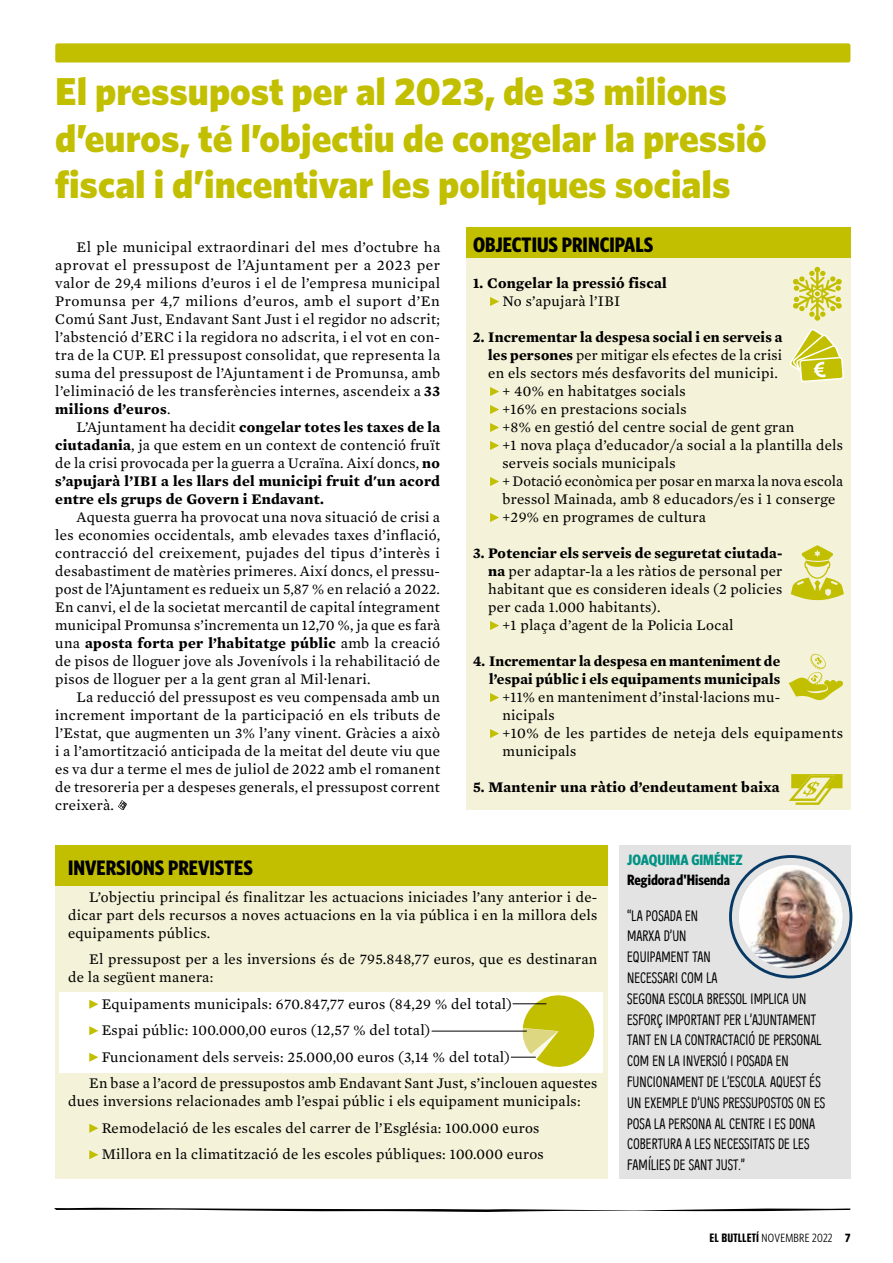
<style>
.page{position:relative;width:893px;height:1263px;background:#fff}
.page>*{position:absolute;margin:0;border:0;box-sizing:border-box;transform-origin:0 0}
.t1{font:900 39px/46.8px "Whitney";color:#c2bf01}
.t2{font:700 21px "Whitney Condensed";color:#000}
.t3{font:15px/18px "Mercury Text G2";letter-spacing:.02em;color:#000;text-align:justify}
.t4{font:700 15px/18px "Mercury Text G2";letter-spacing:.015em;color:#000;text-align:justify}
.t5{font:condensed 15px/20.9px "Supernettcn";color:#000}
.t6{font:700 15px "Whitney Condensed";color:#000}
.t7{font:700 15px "Whitney Condensed";color:#009283}
.t8{font:12px "Whitney Condensed";letter-spacing:.02em;color:#000}
.s1{font-weight:700}
.s2{font-weight:400}
.s3{font-family:"Social Gothic W01";font-size:10.2px}
</style>
<div class="page">
<svg style="left:54px;top:1207px;width:796px;height:5px"></svg>
<div style="left:55px;top:43px;width:795px;height:20px;background:#c2bf01;border-radius:2px"></div>
<div style="left:55px;top:886px;width:553px;height:293px;background:#f4f2d8"></div>
<div style="left:55px;top:845px;width:553px;height:41px;background:#c2bf01"></div>
<div style="left:60px;top:992px;width:543px;height:80px;background:#fff"></div>
<div style="left:466px;top:258px;width:384px;height:552px;background:#f4f2d8"></div>
<div style="left:466px;top:227px;width:384px;height:31px;background:#c2bf01"></div>
<svg style="left:118px;top:800px;width:9px;height:10px"></svg>
<svg style="left:490px;top:297px;width:9px;height:9px"></svg>
<svg style="left:490px;top:387px;width:9px;height:9px"></svg>
<svg style="left:490px;top:405px;width:9px;height:9px"></svg>
<svg style="left:490px;top:423px;width:9px;height:9px"></svg>
<svg style="left:490px;top:441px;width:9px;height:9px"></svg>
<svg style="left:490px;top:477px;width:9px;height:9px"></svg>
<svg style="left:490px;top:513px;width:9px;height:9px"></svg>
<svg style="left:490px;top:621px;width:9px;height:9px"></svg>
<svg style="left:490px;top:693px;width:9px;height:9px"></svg>
<svg style="left:490px;top:729px;width:9px;height:9px"></svg>
<svg style="left:793px;top:267px;width:49px;height:54px"></svg>
<svg style="left:791px;top:545px;width:53px;height:55px"></svg>
<svg style="left:790px;top:329px;width:54px;height:53px"></svg>
<svg style="left:789px;top:654px;width:54px;height:47px"></svg>
<svg style="left:789px;top:774px;width:53px;height:31px"></svg>
<svg style="left:89px;top:1000px;width:9px;height:9px"></svg>
<svg style="left:89px;top:1026px;width:9px;height:9px"></svg>
<svg style="left:89px;top:1053px;width:9px;height:9px"></svg>
<svg style="left:89px;top:1124px;width:9px;height:9px"></svg>
<svg style="left:89px;top:1150px;width:9px;height:9px"></svg>
<div style="left:619px;top:845px;width:231px;height:334px;background:#e3e3e3"></div>
<div style="left:729px;top:855px;width:123px;height:123px;border:3px solid #083864;border-radius:50%"></div>
<img style="left:739px;top:865px;width:103px;height:103px;border-radius:52px">
<hr style="left:432px;top:1031px;width:95px;height:1px;background:#000">
<svg style="left:511px;top:995px;width:84px;height:72px"></svg>
<h1 class="t1" style="left:55px;top:67px;width:713px">El pressupost per al 2023, de 33 milions d’euros, té l’objectiu de congelar la pressió fiscal i d’incentivar les polítiques socials</h1>
<p class="t3" style="left:55px;top:237px;width:386px;text-indent:21px">El ple municipal extraordinari del mes d’octubre ha aprovat el pressupost de l’Ajuntament per a 2023 per valor de 29,4 milions d’euros i el de l’empresa municipal Promunsa per 4,7 milions d’euros, amb el suport d’En Comú Sant Just, Endavant Sant Just i el regidor no adscrit; l’abstenció d’ERC i la regidora no adscrita, i el vot en con&shy;tra de la CUP. El pressupost consolidat, que representa la suma del pressupost de l’Ajuntament i de Promunsa, amb l’eliminació de les transferències internes, ascendeix a <span class="s1">33 milions d’euros</span>.</p>
<p class="t4" style="left:55px;top:418px;width:386px;text-indent:21px"><span class="s2">L’Ajuntament ha decidit</span> congelar totes les taxes de la ciutadania<span class="s2">, ja que estem en un context de contenció fruït de la crisi provocada per la guerra a Ucraïna. Així doncs,</span> no s’apujarà l’IBI a les llars del municipi fruit d'un acord entre els grups de Govern i Endavant.</p>
<p class="t3" style="left:55px;top:507px;width:386px;text-indent:21px">Aquesta guerra ha provocat una nova situació de crisi a les economies occidentals, amb elevades taxes d’inflació, contracció del creixement, pujades del tipus d’interès i desabastiment de matèries primeres. Així doncs, el pressu&shy;post de l’Ajuntament es redueix un 5,87 % en relació a 2022.<br>En canvi, el de la societat mercantil de capital íntegrament municipal Promunsa s’incrementa un 12,70 %, ja que es farà una <span class="s1">aposta forta per l’habitatge públic</span> amb la creació de pisos de lloguer jove als Jovenívols i la rehabilitació de pisos de lloguer per a la gent gran al Mil·lenari.</p>
<p class="t3" style="left:55px;top:687px;width:387px;text-indent:21px">La reducció del pressupost es veu compensada amb un increment important de la participació en els tributs de l’Estat, que augmenten un 3% l’any vinent. Gràcies a això i a l’amortització anticipada de la meitat del deute viu que es va dur a terme el mes de juliol de 2022 amb el romanent de tresoreria per a despeses generals, el pressupost corrent creixerà.</p>
<h2 class="t2" style="left:473px;top:233px;width:182px">OBJECTIUS PRINCIPALS</h2>
<p class="t4" style="left:473px;top:274px;width:195px">1. Congelar la pressió fiscal</p>
<p class="t3" style="left:502px;top:291px;width:119px">No s’apujarà l’IBI</p>
<p class="t4" style="left:473px;top:328px;width:311px">2. Incrementar la despesa social i en serveis a</p>
<p class="t3" style="left:488px;top:345px;width:295px"><span class="s1">les persones</span> per mitigar els efectes de la crisi</p>
<p class="t3" style="left:488px;top:363px;width:291px">en els sectors més desfavorits del municipi.</p>
<p class="t3" style="left:502px;top:381px;width:185px">+ 40% en habitatges socials</p>
<p class="t3" style="left:502px;top:399px;width:186px">+16% en prestacions socials</p>
<p class="t3" style="left:502px;top:417px;width:293px">+8% en gestió del centre social de gent gran</p>
<p class="t3" style="left:502px;top:435px;width:342px">+1 nova plaça d’educador/a social a la plantilla dels</p>
<p class="t3" style="left:502px;top:453px;width:175px">serveis socials municipals</p>
<p class="t3" style="left:502px;top:471px;width:342px">+ Dotació econòmica per posar en marxa la nova escola</p>
<p class="t3" style="left:502px;top:489px;width:334px">bressol Mainada, amb 8 educadors/es i 1 conserge</p>
<p class="t3" style="left:502px;top:507px;width:205px">+29% en programes de cultura</p>
<p class="t4" style="left:473px;top:544px;width:311px">3. Potenciar els serveis de seguretat ciutada-</p>
<p class="t3" style="left:488px;top:561px;width:296px"><span class="s1">na</span> per adaptar-la a les ràtios de personal per</p>
<p class="t3" style="left:488px;top:579px;width:296px">habitant que es consideren ideals (2 policies</p>
<p class="t3" style="left:488px;top:597px;width:174px">per cada 1.000 habitants).</p>
<p class="t3" style="left:502px;top:615px;width:233px">+1 plaça d’agent de la Policia Local</p>
<p class="t4" style="left:473px;top:652px;width:309px;text-align:right">4. Incrementar la despesa en manteniment de l’espai públic i els equipaments municipals</p>
<p class="t3" style="left:502px;top:687px;width:342px;text-align:left">+11% en manteniment d’instal·lacions mu-<br>nicipals<br>+10% de les partides de neteja dels equipaments municipals</p>
<p class="t4" style="left:473px;top:778px;width:308px">5. Mantenir una ràtio d’endeutament baixa</p>
<h2 class="t2" style="left:68px;top:856px;width:186px">INVERSIONS PREVISTES</h2>
<p class="t3" style="left:68px;top:887px;width:531px;text-indent:21px">L’objectiu principal és finalitzar les actuacions iniciades l’any anterior i de&shy;dicar part dels recursos a noves actuacions en la via pública i en la millora dels equipaments públics.</p>
<p class="t3" style="left:68px;top:949px;width:531px;text-indent:21px">El pressupost per a les inversions és de 795.848,77 euros, que es destinaran de la següent manera:</p>
<p class="t3" style="left:102px;top:994px;width:412px">Equipaments municipals: 670.847,77 euros (84,29 % del total)</p>
<p class="t3" style="left:102px;top:1020px;width:330px">Espai públic: 100.000,00 euros (12,57 % del total)</p>
<p class="t3" style="left:102px;top:1047px;width:410px">Funcionament dels serveis: 25.000,00 euros (3,14 % del total)</p>
<p class="t3" style="left:89px;top:1073px;width:510px">En base a l’acord de pressupostos amb Endavant Sant Just, s’inclouen aquestes</p>
<p class="t3" style="left:68px;top:1087px;width:514px;line-height:26.5px;text-align:center">dues inversions relacionades amb l’espai públic i els equipament municipals:<br>Remodelació de les escales del carrer de l’Església: 100.000 euros<br>Millora en la climatització de les escoles públiques: 100.000 euros</p>
<p class="t7" style="left:627px;top:851px;width:117px">JOAQUIMA GIMÉNEZ</p>
<p class="t6" style="left:627px;top:871px;width:104px">Regidora d'Hisenda</p>
<p class="t5" style="left:627px;top:904px;width:200px">“LA POSADA EN<br>MARXA D’UN<br>EQUIPAMENT TAN<br>NECESSARI COM LA<br>SEGONA ESCOLA BRESSOL IMPLICA UN<br>ESFORÇ IMPORTANT PER L’AJUNTAMENT<br>TANT EN LA CONTRACTACIÓ DE PERSONAL<br>COM EN LA INVERSIÓ I POSADA EN<br>FUNCIONAMENT DE L’ESCOLA. AQUEST ÉS<br>UN EXEMPLE D’UNS PRESSUPOSTOS ON ES<br>POSA LA PERSONA AL CENTRE I ES DONA<br>COBERTURA A LES NECESSITATS DE LES<br>FAMÍLIES DE SANT JUST.”</p>
<p class="t8" style="left:709px;top:1231px;width:143px"><span class="s3">EL BUTLLETÍ</span> NOVEMBRE 2022 <span class="s1">7</span></p>
</div>
